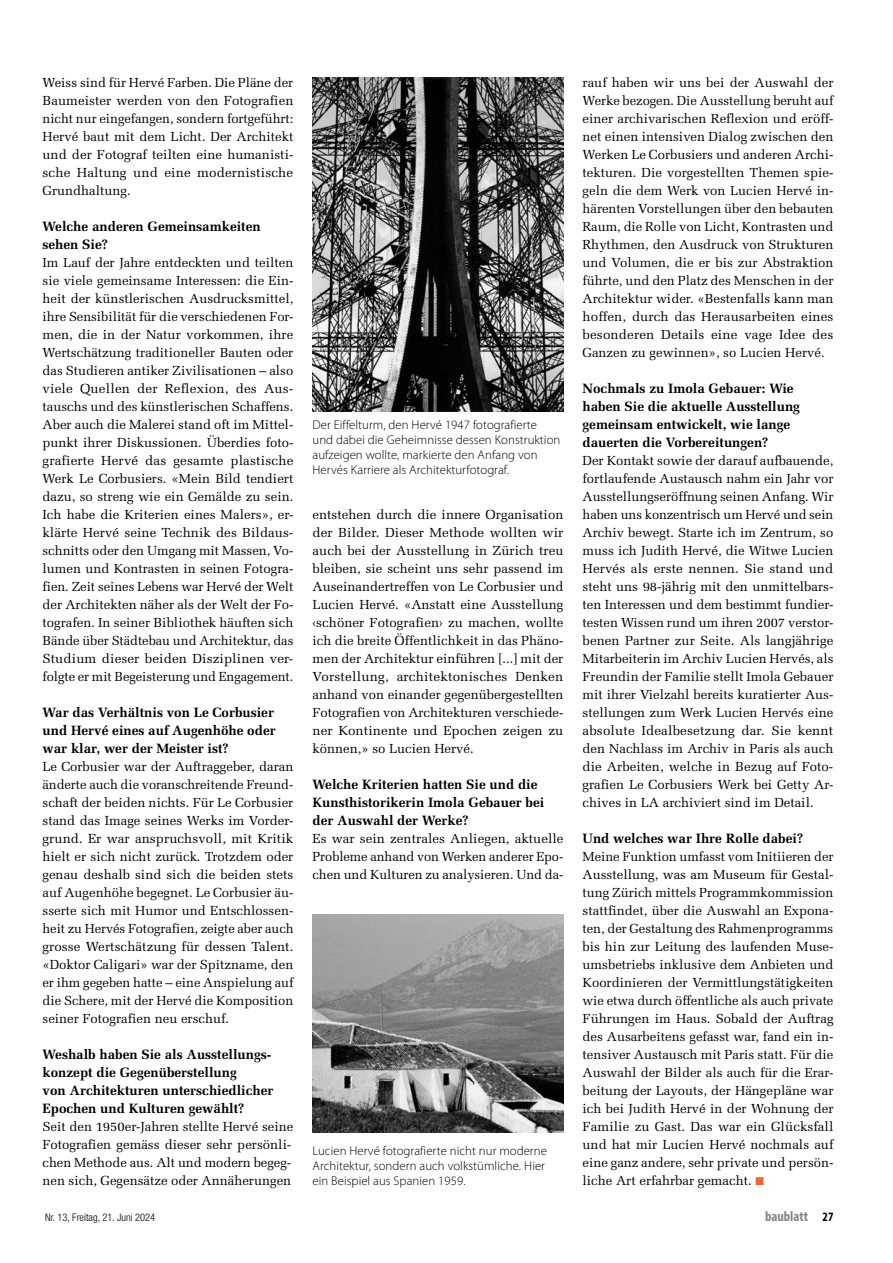
<style>
.page{position:relative;width:893px;height:1263px;background:#fff}
.page>*{position:absolute;margin:0;border:0;box-sizing:border-box;transform-origin:0 0}
.t1{font:700 condensed 14.25px "Myriad Pro";color:#868786}
.t2{font:700 13.5px/18px "Melior LT Std";color:#000}
.t3{font:13.2px/18px "Melior LT Std";color:#000;text-align:justify}
.t4{font:300 12.75px/15px "Myriad Pro";letter-spacing:.005em;color:#000}
.t5{font:300 condensed 10.5px "Helvetica Neue LT Pro";color:#000}
.s1{color:#ec6737}
.s2{font-size:12.75px;color:#000}
</style>
<div class="page">
<img style="left:313px;top:77px;width:250px;height:334px">
<img style="left:313px;top:914px;width:250px;height:218px">
<p class="t3" style="left:43px;top:74px;width:252px">Weiss sind für Hervé Farben. Die Pläne der Baumeister werden von den Fotografien nicht nur eingefangen, sondern fortgeführt:<br>Hervé baut mit dem Licht. Der Architekt und der Fotograf teilten eine humanisti&shy;sche Haltung und eine modernistische Grundhaltung.</p>
<p class="t2" style="left:43px;top:217px;width:220px">Welche anderen Gemeinsamkeiten sehen Sie?</p>
<p class="t3" style="left:43px;top:254px;width:252px">Im Lauf der Jahre entdeckten und teilten sie viele gemeinsame Interessen: die Ein&shy;heit der künstlerischen Ausdrucksmittel, ihre Sensibilität für die verschiedenen For&shy;men, die in der Natur vorkommen, ihre Wertschätzung traditioneller Bauten oder das Studieren antiker Zivilisationen – also viele Quellen der Reflexion, des Aus&shy;tauschs und des künstlerischen Schaffens.<br>Aber auch die Malerei stand oft im Mittel&shy;punkt ihrer Diskussionen. Überdies foto&shy;grafierte Hervé das gesamte plastische Werk Le Corbusiers. «Mein Bild tendiert dazu, so streng wie ein Gemälde zu sein.<br>Ich habe die Kriterien eines Malers», er&shy;klärte Hervé seine Technik des Bildaus&shy;schnitts oder den Umgang mit Massen, Vo&shy;lumen und Kontrasten in seinen Fotogra&shy;fien. Zeit seines Lebens war Hervé der Welt der Architekten näher als der Welt der Fo&shy;tografen. In seiner Bibliothek häuften sich Bände über Städtebau und Architektur, das Studium dieser beiden Disziplinen ver&shy;folgte er mit Begeisterung und Engagement.</p>
<p class="t2" style="left:43px;top:703px;width:235px">War das Verhältnis von Le Corbusier und Hervé eines auf Augenhöhe oder war klar, wer der Meister ist?</p>
<p class="t3" style="left:43px;top:758px;width:253px">Le Corbusier war der Auftraggeber, daran änderte auch die voranschreitende Freund&shy;schaft der beiden nichts. Für Le Corbusier stand das Image seines Werks im Vorder&shy;grund. Er war anspruchsvoll, mit Kritik hielt er sich nicht zurück. Trotzdem oder genau deshalb sind sich die beiden stets auf Augenhöhe begegnet. Le Corbusier äu&shy;sserte sich mit Humor und Entschlossen&shy;heit zu Hervés Fotografien, zeigte aber auch grosse Wertschätzung für dessen Talent. «Doktor Caligari» war der Spitzname, den er ihm gegeben hatte – eine Anspielung auf die Schere, mit der Hervé die Komposition seiner Fotografien neu erschuf.</p>
<p class="t2" style="left:43px;top:1045px;width:232px">Weshalb haben Sie als Ausstellungs&shy;konzept die Gegenüberstellung<br>von Architekturen unterschiedlicher Epochen und Kulturen gewählt?</p>
<p class="t3" style="left:43px;top:1118px;width:252px;text-align:left">Seit den 1950er-Jahren stellte Hervé seine Fotografien gemäss dieser sehr persönli&shy;chen Methode aus. Alt und modern begeg&shy;nen sich, Gegensätze oder Annäherungen</p>
<p class="t4" style="left:313px;top:417px;width:249px">Der Eiffelturm, den Hervé 1947 fotografierte und dabei die Geheimnisse dessen Konstruktion aufzeigen wollte, markierte den Anfang von Hervés Karriere als Architekturfotograf.</p>
<p class="t3" style="left:313px;top:506px;width:253px">entstehen durch die innere Organisation der Bilder. Dieser Methode wollten wir auch bei der Ausstellung in Zürich treu bleiben, sie scheint uns sehr passend im Auseinandertreffen von Le Corbusier und Lucien Hervé. «Anstatt eine Ausstellung ‹schöner Fotografien› zu machen, wollte ich die breite Öffentlichkeit in das Phäno&shy;men der Architektur einführen [...] mit der Vorstellung, architektonisches Denken anhand von einander gegenübergestellten Fotografien von Architekturen verschiede&shy;ner Kontinente und Epochen zeigen zu können,» so Lucien Hervé.</p>
<p class="t2" style="left:313px;top:775px;width:233px">Welche Kriterien hatten Sie und die<br>Kunsthistorikerin Imola Gebauer bei der Auswahl der Werke?</p>
<p class="t3" style="left:313px;top:830px;width:253px">Es war sein zentrales Anliegen, aktuelle Probleme anhand von Werken anderer Epo&shy;chen und Kulturen zu analysieren. Und da-</p>
<p class="t4" style="left:313px;top:1143px;width:236px">Lucien Hervé fotografierte nicht nur moderne<br>Architektur, sondern auch volkstümliche. Hier ein Beispiel aus Spanien 1959.</p>
<p class="t3" style="left:583px;top:74px;width:253px">rauf haben wir uns bei der Auswahl der Werke bezogen. Die Ausstellung beruht auf einer archivarischen Reflexion und eröff&shy;net einen intensiven Dialog zwischen den Werken Le Corbusiers und anderen Archi&shy;tekturen. Die vorgestellten Themen spie&shy;geln die dem Werk von Lucien Hervé in&shy;härenten Vorstellungen über den bebauten Raum, die Rolle von Licht, Kontrasten und Rhythmen, den Ausdruck von Strukturen und Volumen, die er bis zur Abstraktion führte, und den Platz des Menschen in der Architektur wider. «Bestenfalls kann man hoffen, durch das Herausarbeiten eines besonderen Details eine vage Idee des Ganzen zu gewinnen», so Lucien Hervé.</p>
<p class="t2" style="left:583px;top:379px;width:219px">Nochmals zu Imola Gebauer: Wie haben Sie die aktuelle Ausstellung gemeinsam entwickelt, wie lange dauerten die Vorbereitungen?</p>
<p class="t3" style="left:583px;top:452px;width:252px">Der Kontakt sowie der darauf aufbauende, fortlaufende Austausch nahm ein Jahr vor Ausstellungseröffnung seinen Anfang. Wir haben uns konzentrisch um Hervé und sein Archiv bewegt. Starte ich im Zentrum, so muss ich Judith Hervé, die Witwe Lucien Hervés als erste nennen. Sie stand und steht uns 98-jährig mit den unmittelbars&shy;ten Interessen und dem bestimmt fundier&shy;testen Wissen rund um ihren 2007 verstor&shy;benen Partner zur Seite. Als langjährige Mitarbeiterin im Archiv Lucien Hervés, als Freundin der Familie stellt Imola Gebauer mit ihrer Vielzahl bereits kuratierter Aus&shy;stellungen zum Werk Lucien Hervés eine absolute Idealbesetzung dar. Sie kennt den Nachlass im Archiv in Paris als auch die Arbeiten, welche in Bezug auf Foto&shy;grafien Le Corbusiers Werk bei Getty Ar&shy;chives in LA archiviert sind im Detail.</p>
<p class="t2" style="left:583px;top:829px;width:222px">Und welches war Ihre Rolle dabei?</p>
<p class="t3" style="left:583px;top:848px;width:253px">Meine Funktion umfasst vom Initiieren der Ausstellung, was am Museum für Gestal&shy;tung Zürich mittels Programmkommission stattfindet, über die Auswahl an Expona&shy;ten, der Gestaltung des Rahmenprogramms bis hin zur Leitung des laufenden Muse&shy;umsbetriebs inklusive dem Anbieten und Koordinieren der Vermittlungstätigkeiten wie etwa durch öffentliche als auch private Führungen im Haus. Sobald der Auftrag des Ausarbeitens gefasst war, fand ein in&shy;tensiver Austausch mit Paris statt. Für die Auswahl der Bilder als auch für die Erar&shy;beitung der Layouts, der Hängepläne war ich bei Judith Hervé in der Wohnung der Familie zu Gast. Das war ein Glücksfall und hat mir Lucien Hervé nochmals auf eine ganz andere, sehr private und persön&shy;liche Art erfahrbar gemacht. <span class="s1">■</span></p>
<p class="t5" style="left:45px;top:1211px;width:112px">Nr. 13, Freitag, 21. Juni 2024</p>
<p class="t1" style="left:765px;top:1207px;width:70px">baublatt <span class="s2">27</span></p>
</div>
